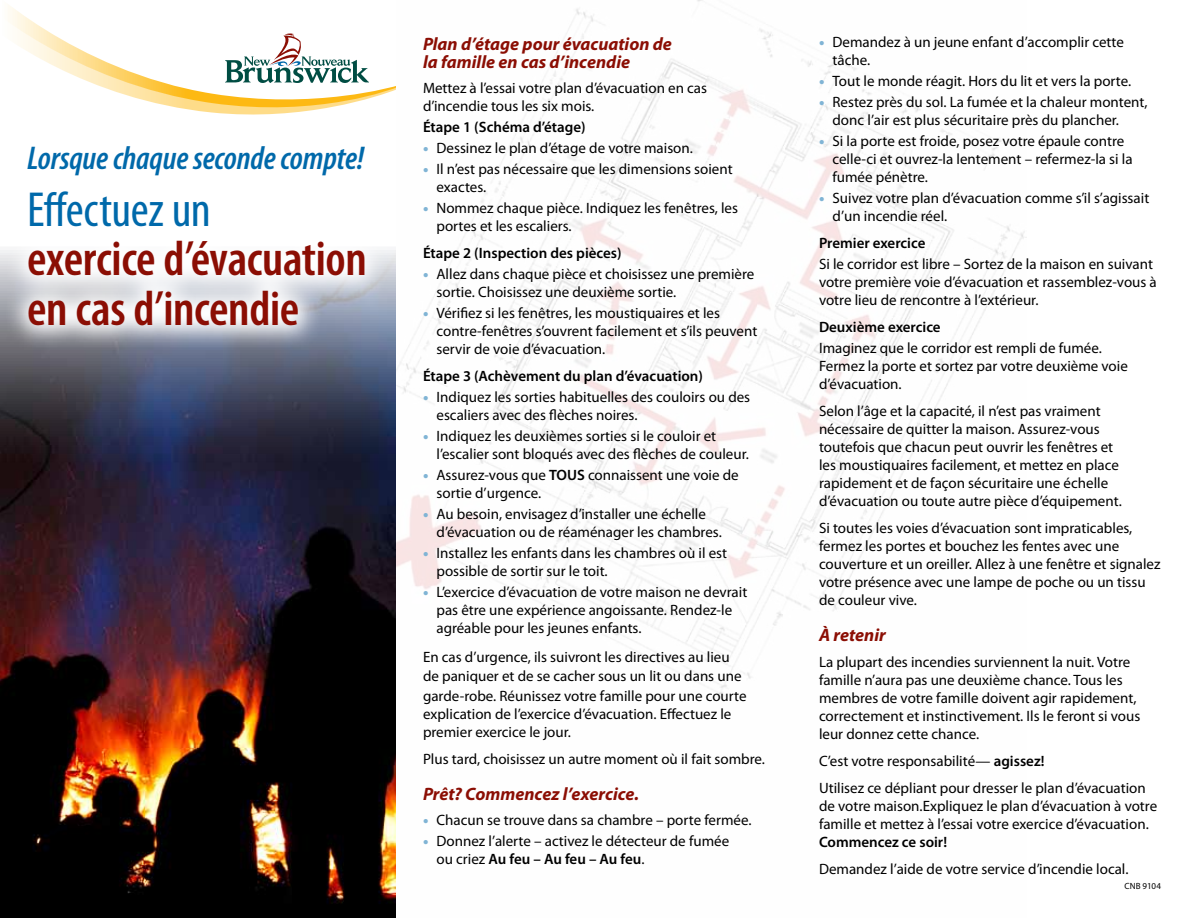
<style>
.page{position:relative;width:1188px;height:918px;background:#fff}
.page>*{position:absolute;margin:0;border:0;box-sizing:border-box;transform-origin:0 0}
.t1{font:600 condensed 49.5px/49.5px "Myriad Pro";letter-spacing:-.01em;color:#8b0e04}
.t2{font:condensed 49.5px "Myriad Pro";letter-spacing:-.005em;color:#0069aa}
.t3{font:italic 600 condensed 33px "Myriad Pro";letter-spacing:-.005em;color:#0069aa}
.t4{font:italic 700 18px/18px "Myriad Pro";color:#8b0e04}
.t5{font:15px/18px "Myriad Pro";color:#000}
.t6{font:600 15px "Myriad Pro";color:#000}
.t7{font:9px "Myriad Pro";letter-spacing:.01em;color:#000}
.s1{font-weight:900;color:#80b4d5}
.s2{font-weight:600}
</style>
<div class="page">
<svg style="left:8px;top:5px;width:388px;height:110px"></svg>
<svg style="left:225px;top:33px;width:144px;height:50px"></svg>
<img style="left:396px;top:0;width:630px;height:697px">
<img style="left:0;top:250px;width:396px;height:668px">
<svg style="left:0;top:250px;width:387px;height:98px"></svg>
<h2 class="t3" style="left:27px;top:140px;width:339px">Lorsque chaque seconde compte!</h2>
<h1 class="t2" style="left:27px;top:179px;width:186px">Effectuez un</h1>
<h1 class="t1" style="left:27px;top:235px;width:341px">exercice d’évacuation en cas d’incendie</h1>
<p class="t4" style="left:423px;top:34px;width:250px">Plan d’étage pour évacuation de la famille en cas d’incendie</p>
<p class="t5" style="left:423px;top:79px;width:286px">Mettez à l’essai votre plan d’évacuation en cas d’incendie tous les six mois.</p>
<p class="t6" style="left:423px;top:117px;width:164px">Étape 1 (Schéma d’étage)</p>
<p class="t5" style="left:423px;top:139px;width:271px"><span class="s1">•</span> Dessinez le plan d’étage de votre maison.</p>
<p class="t5" style="left:436px;top:160px;width:298px;text-indent:-14px"><span class="s1">•</span> Il n’est pas nécessaire que les dimensions soient exactes.</p>
<p class="t5" style="left:436px;top:199px;width:303px;text-indent:-14px"><span class="s1">•</span> Nommez chaque pièce. Indiquez les fenêtres, les portes et les escaliers.</p>
<p class="t6" style="left:423px;top:243px;width:200px">Étape 2 (Inspection des pièces)</p>
<p class="t5" style="left:436px;top:265px;width:319px;text-indent:-14px"><span class="s1">•</span> Allez dans chaque pièce et choisissez une première sortie. Choisissez une deuxième sortie.</p>
<p class="t5" style="left:436px;top:304px;width:322px;text-indent:-14px"><span class="s1">•</span> Vérifiez si les fenêtres, les moustiquaires et les contre-fenêtres s’ouvrent facilement et s’ils peuvent servir de voie d’évacuation.</p>
<p class="t6" style="left:423px;top:366px;width:282px">Étape 3 (Achèvement du plan d’évacuation)</p>
<p class="t5" style="left:436px;top:388px;width:315px;text-indent:-14px"><span class="s1">•</span> Indiquez les sorties habituelles des couloirs ou des escaliers avec des flèches noires.</p>
<p class="t5" style="left:436px;top:427px;width:314px;text-indent:-14px"><span class="s1">•</span> Indiquez les deuxièmes sorties si le couloir et l’escalier sont bloqués avec des flèches de couleur.</p>
<p class="t5" style="left:436px;top:466px;width:304px;text-indent:-14px"><span class="s1">•</span> Assurez-vous que <span class="s2">TOUS</span> connaissent une voie de sortie d’urgence.</p>
<p class="t5" style="left:436px;top:505px;width:287px;text-indent:-14px"><span class="s1">•</span> Au besoin, envisagez d’installer une échelle d’évacuation ou de réaménager les chambres.</p>
<p class="t5" style="left:436px;top:544px;width:292px;text-indent:-14px"><span class="s1">•</span> Installez les enfants dans les chambres où il est possible de sortir sur le toit.</p>
<p class="t5" style="left:436px;top:583px;width:312px;text-indent:-14px"><span class="s1">•</span> L’exercice d’évacuation de votre maison ne devrait pas être une expérience angoissante. Rendez-le agréable pour les jeunes enfants.</p>
<p class="t5" style="left:423px;top:646px;width:325px;line-height:19.5px">En cas d’urgence, ils suivront les directives au lieu de paniquer et de se cacher sous un lit ou dans une garde-robe. Réunissez votre famille pour une courte</p>
<p class="t5" style="left:423px;top:704px;width:310px">explication de l’exercice d’évacuation. Effectuez le premier exercice le jour.</p>
<p class="t5" style="left:423px;top:749px;width:343px">Plus tard, choisissez un autre moment où il fait sombre.</p>
<p class="t4" style="left:423px;top:784px;width:218px">Prêt? Commencez l’exercice.</p>
<p class="t5" style="left:423px;top:811px;width:330px"><span class="s1">•</span> Chacun se trouve dans sa chambre – porte fermée.</p>
<p class="t5" style="left:436px;top:832px;width:294px;text-indent:-14px"><span class="s1">•</span> Donnez l’alerte – activez le détecteur de fumée ou criez <span class="s2">Au feu – Au feu – Au feu</span>.</p>
<p class="t5" style="left:832px;top:33px;width:293px;text-indent:-14px"><span class="s1">•</span> Demandez à un jeune enfant d’accomplir cette tâche.</p>
<p class="t5" style="left:819px;top:72px;width:314px"><span class="s1">•</span> Tout le monde réagit. Hors du lit et vers la porte.</p>
<p class="t5" style="left:832px;top:93px;width:317px;text-indent:-14px"><span class="s1">•</span> Restez près du sol. La fumée et la chaleur montent, donc l’air est plus sécuritaire près du plancher.</p>
<p class="t5" style="left:832px;top:132px;width:302px;text-indent:-14px"><span class="s1">•</span> Si la porte est froide, posez votre épaule contre celle-ci et ouvrez-la lentement – refermez-la si la fumée pénètre.</p>
<p class="t5" style="left:832px;top:189px;width:318px;text-indent:-14px"><span class="s1">•</span> Suivez votre plan d’évacuation comme s’il s’agissait d’un incendie réel.</p>
<p class="t6" style="left:819px;top:234px;width:108px">Premier exercice</p>
<p class="t5" style="left:819px;top:255px;width:339px">Si le corridor est libre – Sortez de la maison en suivant votre première voie d’évacuation et rassemblez-vous à votre lieu de rencontre à l’extérieur.</p>
<p class="t6" style="left:819px;top:318px;width:123px">Deuxième exercice</p>
<p class="t5" style="left:819px;top:339px;width:310px">Imaginez que le corridor est rempli de fumée.<br>Fermez la porte et sortez par votre deuxième voie d’évacuation.</p>
<p class="t5" style="left:819px;top:402px;width:304px">Selon l’âge et la capacité, il n’est pas vraiment nécessaire de quitter la maison. Assurez-vous toutefois que chacun peut ouvrir les fenêtres et les moustiquaires facilement, et mettez en place rapidement et de façon sécuritaire une échelle d’évacuation ou toute autre pièce d’équipement.</p>
<p class="t5" style="left:819px;top:519px;width:343px">Si toutes les voies d’évacuation sont impraticables, fermez les portes et bouchez les fentes avec une couverture et un oreiller. Allez à une fenêtre et signalez votre présence avec une lampe de poche ou un tissu de couleur vive.</p>
<p class="t4" style="left:819px;top:626px;width:68px">À retenir</p>
<p class="t5" style="left:819px;top:652px;width:323px">La plupart des incendies surviennent la nuit. Votre famille n’aura pas une deuxième chance. Tous les membres de votre famille doivent agir rapidement, correctement et instinctivement. Ils le feront si vous leur donnez cette chance.</p>
<p class="t5" style="left:819px;top:747px;width:328px;line-height:27px">C’est votre responsabilité— <span class="s2">agissez!<br></span>Utilisez ce dépliant pour dresser le plan d’évacuation</p>
<p class="t5" style="left:819px;top:796px;width:340px">de votre maison.Expliquez le plan d’évacuation à votre famille et mettez à l’essai votre exercice d’évacuation.</p>
<p class="t6" style="left:819px;top:832px;width:130px">Commencez ce soir!</p>
<p class="t5" style="left:819px;top:859px;width:311px">Demandez l’aide de votre service d’incendie local.</p>
<p class="t7" style="left:1124px;top:880px;width:38px">CNB 9104</p>
</div>
